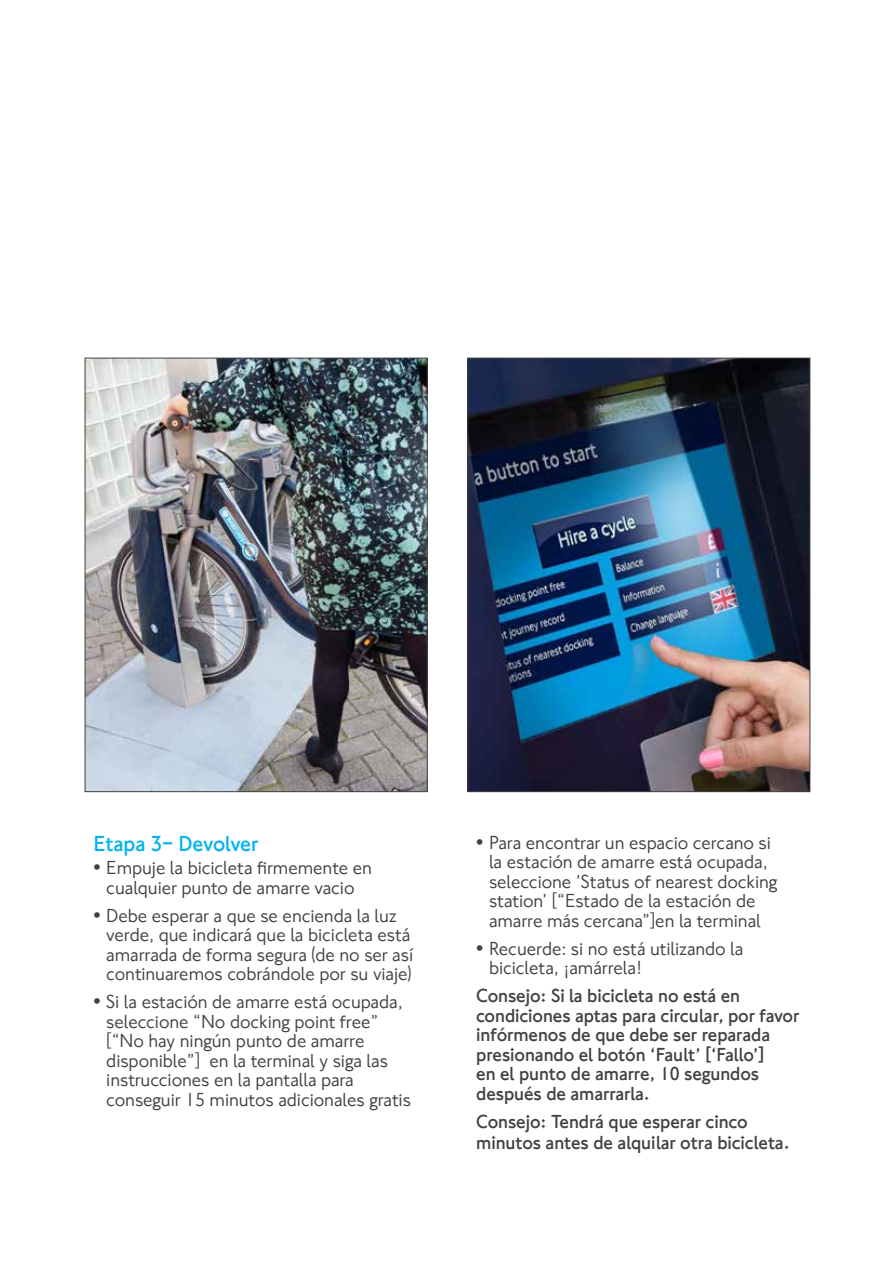
<style>
.page{position:relative;width:893px;height:1263px;background:#fff}
.page>*{position:absolute;margin:0;border:0;box-sizing:border-box;transform-origin:0 0}
.t1{font:700 22.5px "NJ Font";letter-spacing:-.005em;color:#00b3f0}
.t2{font:19.5px/19.5px "NJ Font";letter-spacing:-.005em;color:#414042}
.t3{font:700 19.5px/19.5px "NJ Font";letter-spacing:-.005em;color:#414042}
.s1{font-size:21px}
</style>
<div class="page">
<img style="left:469px;top:360px;width:339px;height:430px">
<div style="left:467px;top:358px;width:343px;height:434px;border:1px solid #414042"></div>
<img style="left:87px;top:360px;width:339px;height:430px">
<div style="left:85px;top:358px;width:343px;height:434px;border:1px solid #414042"></div>
<p class="t1" style="left:94px;top:829px;width:166px">Etapa 3− Devolver</p>
<p class="t2" style="left:94px;top:859px;width:280px;text-align:center"><span class="s1">•</span> Empuje la bicicleta firmemente en cualquier punto de amarre vacio</p>
<p class="t2" style="left:106px;top:906px;width:308px;text-indent:-13px"><span class="s1">•</span> Debe esperar a que se encienda la luz verde, que indicará que la bicicleta está amarrada de forma segura (de no ser así continuaremos cobrándole por su viaje)</p>
<p class="t2" style="left:106px;top:993px;width:306px;text-indent:-13px"><span class="s1">•</span> Si la estación de amarre está ocupada, seleccione “No docking point free” [“No hay ningún punto de amarre disponible”] en la terminal y siga las instrucciones en la pantalla para conseguir 15 minutos adicionales gratis</p>
<p class="t2" style="left:489px;top:833px;width:290px;text-indent:-13px"><span class="s1">•</span> Para encontrar un espacio cercano si la estación de amarre está ocupada, seleccione ’Status of nearest docking station’ [“Estado de la estación de amarre más cercana”]en la terminal</p>
<p class="t2" style="left:489px;top:939px;width:256px;text-indent:-13px"><span class="s1">•</span> Recuerde: si no está utilizando la bicicleta, ¡amárrela!</p>
<p class="t3" style="left:476px;top:986px;width:325px">Consejo: Si la bicicleta no está en condiciones aptas para circular, por favor infórmenos de que debe ser reparada presionando el botón ‘Fault’ [‘Fallo’]<br>en el punto de amarre, 10 segundos después de amarrarla.</p>
<p class="t3" style="left:476px;top:1111px;width:315px;line-height:21px">Consejo: Tendrá que esperar cinco minutos antes de alquilar otra bicicleta.</p>
</div>
